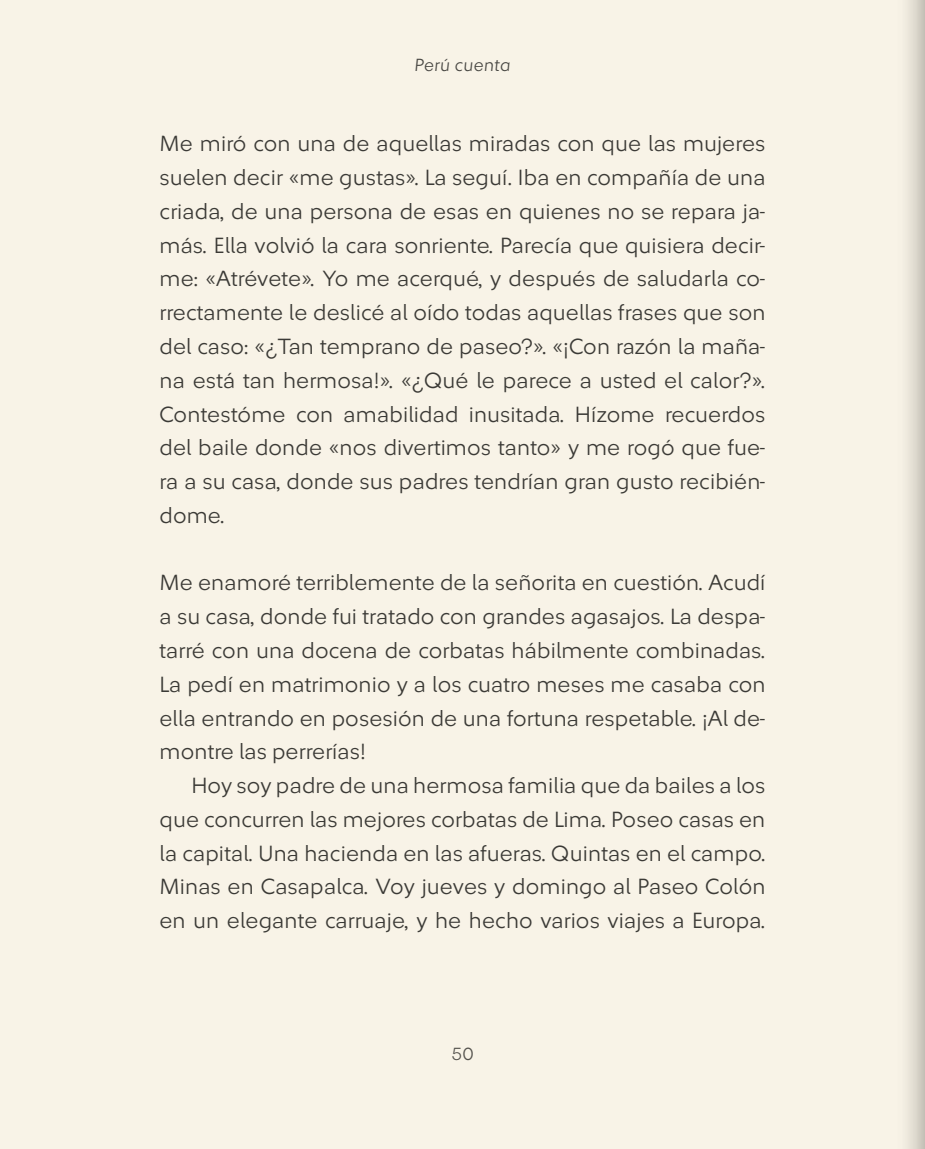
<style>
.page{position:relative;width:925px;height:1149px;background:#fff}
.page>*{position:absolute;margin:0;border:0;box-sizing:border-box;transform-origin:0 0}
.t1{font:300 22.5px/33.8px "Sura Sans";letter-spacing:.005em;color:#3d3d3c;text-align:justify}
.t2{font:italic 300 18px "Sura Sans";letter-spacing:.025em;color:#4b4b4a}
.t3{font:300 18px "Sura Sans";color:#575756}
</style>
<div class="page">
<div style="left:0;top:0;width:925px;height:1148px;background:#f8f3e7"></div>
<p class="t2" style="left:414px;top:56px;width:98px">Perú cuenta</p>
<p class="t1" style="left:159px;top:127px;width:607px">Me miró con una de aquellas miradas con que las mujeres suelen decir «me gustas». La seguí. Iba en compañía de una criada, de una persona de esas en quienes no se repara ja&shy;más. Ella volvió la cara sonriente. Parecía que quisiera decir&shy;me: «Atrévete». Yo me acerqué, y después de saludarla co&shy;rrectamente le deslicé al oído todas aquellas frases que son del caso: «¿Tan temprano de paseo?». «¡Con razón la maña&shy;na está tan hermosa!». «¿Qué le parece a usted el calor?».<br>Contestóme con amabilidad inusitada. Hízome recuerdos del baile donde «nos divertimos tanto» y me rogó que fue&shy;ra a su casa, donde sus padres tendrían gran gusto recibién&shy;dome.</p>
<p class="t1" style="left:159px;top:566px;width:608px">Me enamoré terriblemente de la señorita en cuestión. Acudí a su casa, donde fui tratado con grandes agasajos. La despa&shy;tarré con una docena de corbatas hábilmente combinadas.<br>La pedí en matrimonio y a los cuatro meses me casaba con ella entrando en posesión de una fortuna respetable. ¡Al de&shy;montre las perrerías!</p>
<p class="t1" style="left:159px;top:769px;width:607px;text-indent:32px">Hoy soy padre de una hermosa familia que da bailes a los que concurren las mejores corbatas de Lima. Poseo casas en la capital. Una hacienda en las afueras. Quintas en el campo.<br>Minas en Casapalca. Voy jueves y domingo al Paseo Colón en un elegante carruaje, y he hecho varios viajes a Europa.</p>
<p class="t3" style="left:451px;top:1045px;width:23px">50</p>
</div>
